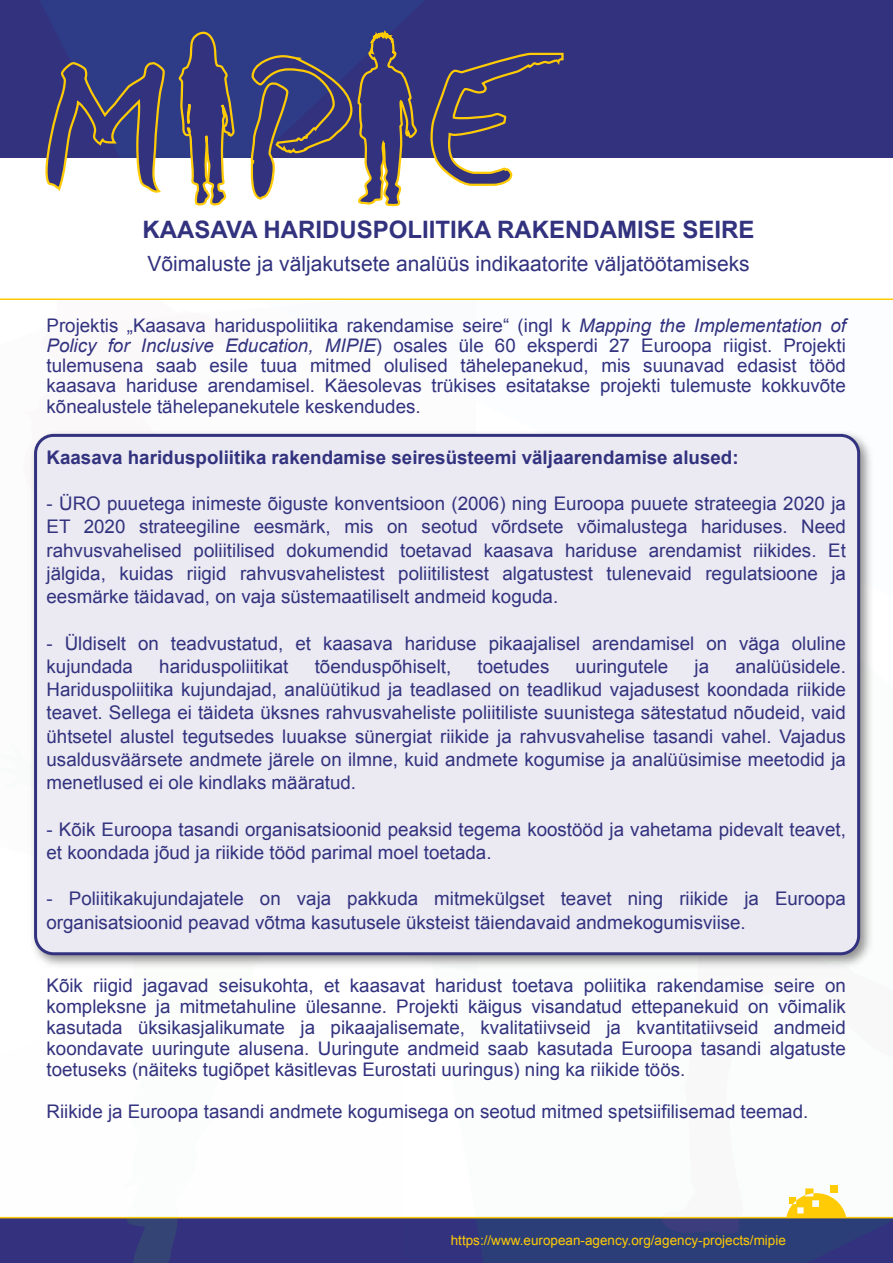
<style>
.page{position:relative;width:893px;height:1263px;background:#fff}
.page>*{position:absolute;margin:0;border:0;box-sizing:border-box;transform-origin:0 0}
.t1{font:700 24px "Arial";color:#32327f}
.t2{font:21px "Arial";color:#32327f}
.t3{font:18.75px/23.2px "Arial";color:#32327f;text-align:justify}
.t4{font:700 18.75px "Arial";color:#32327f}
.t5{font:13.5px "Arial";color:#ffcb05}
.s1{font-style:italic}
</style>
<div class="page">
<svg style="left:439px;top:1218px;width:454px;height:45px;background:#2d3b78"></svg>
<svg style="left:581px;top:1218px;width:312px;height:16px;background:#334075"></svg>
<svg style="left:0;top:1218px;width:439px;height:45px;background:#35347c"></svg>
<div style="left:830px;top:1185px;width:8px;height:8px;background:#ffcb05"></div>
<svg style="left:786px;top:1188px;width:60px;height:29px"></svg>
<hr style="left:0;top:1217px;width:893px;height:1px;background:#ffcb05">
<div style="left:0;top:0;width:893px;height:159px;background:#32327f"></div>
<svg style="left:178px;top:31px;width:59px;height:175px"></svg>
<svg style="left:44px;top:62px;width:122px;height:131px"></svg>
<svg style="left:429px;top:52px;width:136px;height:134px"></svg>
<svg style="left:250px;top:30px;width:168px;height:177px"></svg>
<hr style="left:0;top:298px;width:893px;height:2px;background:#ffcb05">
<img style="left:31px;top:431px;width:841px;height:537px">
<div style="left:36px;top:435px;width:823px;height:519px;background:#ebe9f1;border-radius:18px"></div>
<div style="left:34px;top:434px;width:826px;height:521px;border:3px solid #32327f;border-radius:18px"></div>
<p class="t1" style="left:143px;top:214px;width:614px">KAASAVA HARIDUSPOLIITIKA RAKENDAMISE SEIRE</p>
<p class="t2" style="left:147px;top:250px;width:604px">Võimaluste ja väljakutsete analüüs indikaatorite väljatöötamiseks</p>
<p class="t3" style="left:47px;top:315px;width:801px;line-height:20.2px">Projektis „Kaasava hariduspoliitika rakendamise seire“ (ingl k <span class="s1">Mapping the Implementation of Policy for Inclusive Education, MIPIE</span>) osales üle 60 eksperdi 27 Euroopa riigist. Projekti tulemusena saab esile tuua mitmed olulised tähelepanekud, mis suunavad edasist tööd kaasava hariduse arendamisel. Käesolevas trükises esitatakse projekti tulemuste kokkuvõte kõnealustele tähelepanekutele keskendudes.</p>
<p class="t4" style="left:47px;top:445px;width:693px">Kaasava hariduspoliitika rakendamise seiresüsteemi väljaarendamise alused:</p>
<p class="t3" style="left:47px;top:492px;width:801px">- ÜRO puuetega inimeste õiguste konventsioon (2006) ning Euroopa puuete strateegia 2020 ja ET 2020 strateegiline eesmärk, mis on seotud võrdsete võimalustega hariduses. Need rahvusvahelised poliitilised dokumendid toetavad kaasava hariduse arendamist riikides. Et jälgida, kuidas riigid rahvusvahelistest poliitilistest algatustest tulenevaid regulatsioone ja eesmärke täidavad, on vaja süstemaatiliselt andmeid koguda.</p>
<p class="t3" style="left:47px;top:632px;width:801px">- Üldiselt on teadvustatud, et kaasava hariduse pikaajalisel arendamisel on väga oluline kujundada</p>
<p class="t3" style="left:47px;top:655px;width:801px;text-indent:689px">analüüsidele.<br>Hariduspoliitika kujundajad, analüütikud ja teadlased on teadlikud vajadusest koondada riikide teavet. Sellega ei täideta üksnes rahvusvaheliste poliitiliste suunistega sätestatud nõudeid, vaid ühtsetel alustel tegutsedes luuakse sünergiat riikide ja rahvusvahelise tasandi vahel. Vajadus usaldusväärsete andmete järele on ilmne, kuid andmete kogumise ja analüüsimise meetodid ja menetlused ei ole kindlaks määratud.</p>
<p class="t3" style="left:47px;top:818px;width:801px">- Kõik Euroopa tasandi organisatsioonid peaksid tegema koostööd ja vahetama pidevalt teavet, et koondada jõud ja riikide tööd parimal moel toetada.</p>
<p class="t3" style="left:47px;top:887px;width:801px">- Poliitikakujundajatele on vaja pakkuda mitmekülgset teavet ning riikide ja Euroopa organisatsioonid peavad võtma kasutusele üksteist täiendavaid andmekogumisviise.</p>
<p class="t3" style="left:159px;top:655px;width:131px">hariduspoliitikat</p>
<p class="t3" style="left:315px;top:655px;width:138px">tõenduspõhiselt,</p>
<p class="t3" style="left:477px;top:655px;width:73px">toetudes</p>
<p class="t3" style="left:576px;top:655px;width:94px">uuringutele</p>
<p class="t3" style="left:695px;top:655px;width:16px">ja</p>
<p class="t3" style="left:47px;top:975px;width:801px;line-height:21px">Kõik riigid jagavad seisukohta, et kaasavat haridust toetava poliitika rakendamise seire on kompleksne ja mitmetahuline ülesanne. Projekti käigus visandatud ettepanekuid on võimalik kasutada üksikasjalikumate ja pikaajalisemate, kvalitatiivseid ja kvantitatiivseid andmeid koondavate uuringute alusena. Uuringute andmeid saab kasutada Euroopa tasandi algatuste toetuseks (näiteks tugiõpet käsitlevas Eurostati uuringus) ning ka riikide töös.</p>
<p class="t3" style="left:47px;top:1100px;width:763px">Riikide ja Euroopa tasandi andmete kogumisega on seotud mitmed spetsiifilisemad teemad.</p>
<p class="t5" style="left:451px;top:1232px;width:337px">https://www.european-agency.org/agency-projects/mipie</p>
</div>
